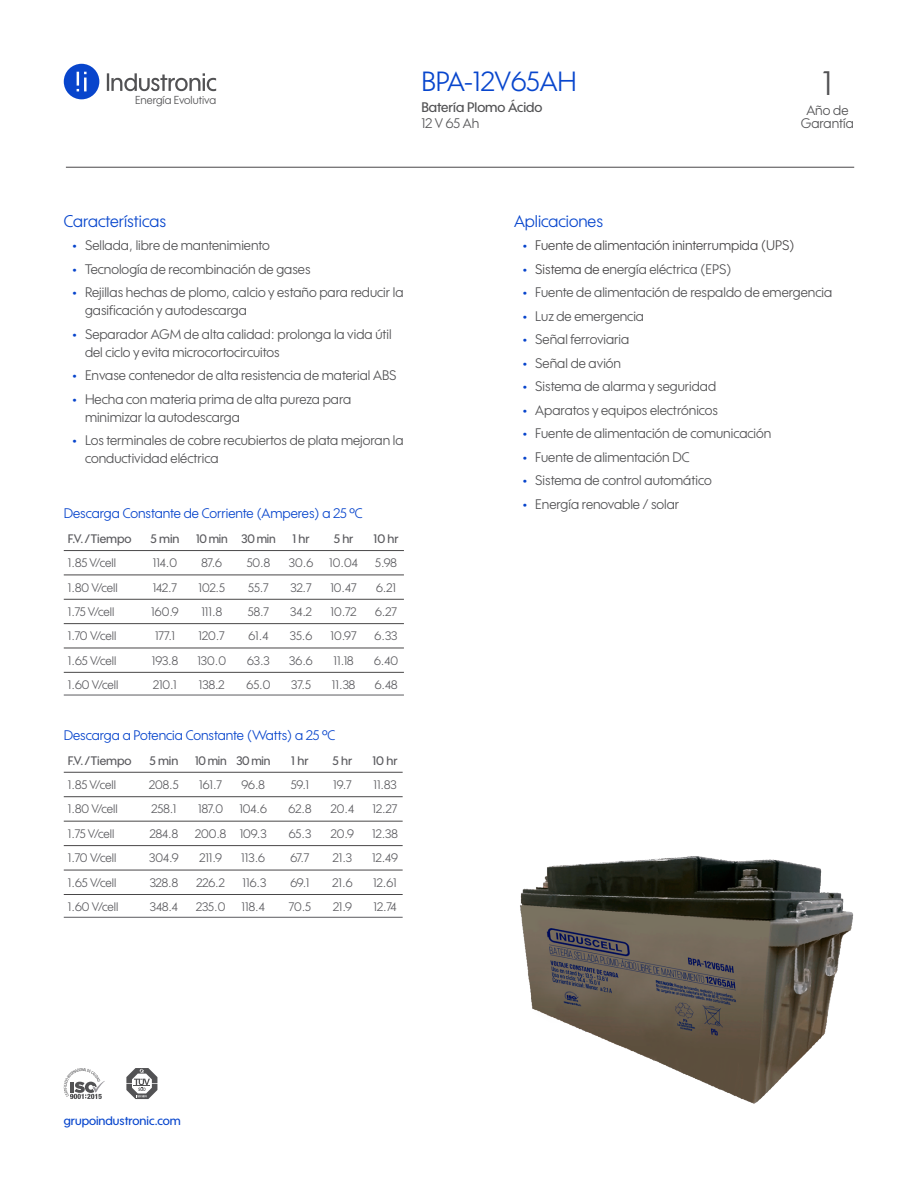
<style>
.page{position:relative;width:918px;height:1188px;background:#fff}
.page>*{position:absolute;margin:0;border:0;box-sizing:border-box;transform-origin:0 0}
.t1{font:33px "Wes FY";color:#525254}
.t2{font:27px "Wes FY";color:#0846cd}
.t3{font:16.5px "Wes FY";color:#0846cd}
.t4{font:13.5px/18px "Wes FY";color:#525254}
.t5{font:13.5px "Wes FY";color:#0845cc}
.t6{font:13.5px "Wes FY";color:#494748}
.t7{font:500 13.5px "Wes FY";color:#525254}
.t8{font:12px/24.5px "Wes FY";color:#5b5b5f}
.t9{font:500 12px "Wes FY";color:#5b5b5f}
.t10{font:500 12px "Wes FY";color:#0846cd}
.t11{font:500 12px "Wes FY";letter-spacing:-.02em;color:#5b5b5f;scale:.95 1}
.t12{font:11.25px "Wes FY";color:#525254}
.s1{font-weight:700;color:#0845cc}
.s2{color:#494748}
</style>
<div class="page">
<hr style="left:66px;top:167px;width:788px;height:1px;background:#494748">
<svg style="left:64px;top:64px;width:35px;height:35px"></svg>
<svg style="left:107px;top:73px;width:109px;height:18px"></svg>
<svg style="left:64px;top:1068px;width:41px;height:31px"></svg>
<svg style="left:126px;top:1068px;width:31px;height:31px"></svg>
<hr style="left:64px;top:695px;width:340px;height:1px;background:#5b5b5f">
<hr style="left:64px;top:917px;width:339px;height:1px;background:#5b5b5f">
<hr style="left:64px;top:575px;width:340px;height:1px;background:#494748">
<hr style="left:64px;top:796px;width:339px;height:1px;background:#494748">
<hr style="left:64px;top:550px;width:340px;height:1px;background:#494748">
<hr style="left:64px;top:772px;width:339px;height:1px;background:#494748">
<hr style="left:64px;top:599px;width:340px;height:1px;background:#494748">
<hr style="left:64px;top:821px;width:339px;height:1px;background:#494748">
<hr style="left:64px;top:623px;width:340px;height:1px;background:#494748">
<hr style="left:64px;top:845px;width:339px;height:1px;background:#494748">
<hr style="left:64px;top:648px;width:340px;height:1px;background:#494748">
<hr style="left:64px;top:870px;width:339px;height:1px;background:#494748">
<hr style="left:64px;top:672px;width:340px;height:1px;background:#494748">
<hr style="left:64px;top:894px;width:339px;height:1px;background:#494748">
<img style="left:520px;top:856px;width:334px;height:248px">
<p class="t12" style="left:135px;top:93px;width:83px">Energía Evolutiva</p>
<h2 class="t2" style="left:421px;top:65px;width:157px">BPA-12V65AH</h2>
<p class="t7" style="left:421px;top:99px;width:123px">Batería Plomo Ácido</p>
<p class="t4" style="left:421px;top:114px;width:59px">12 V 65 Ah</p>
<h1 class="t1" style="left:822px;top:63px;width:11px">1</h1>
<p class="t4" style="left:801px;top:103px;width:55px;line-height:13.5px;text-align:center">Año de<br>Garantía</p>
<p class="t3" style="left:64px;top:210px;width:104px">Características</p>
<p class="t4" style="left:72px;top:236px;width:199px"><span class="s1">•</span> Sellada, libre de mantenimiento</p>
<p class="t4" style="left:72px;top:260px;width:240px"><span class="s1">•</span> Tecnología de recombinación de gases</p>
<p class="t4" style="left:85px;top:283px;width:320px;text-indent:-13px"><span class="s1">•</span> Rejillas hechas de plomo, calcio y estaño para reducir la gasificación y autodescarga</p>
<p class="t4" style="left:85px;top:325px;width:308px;text-indent:-13px"><span class="s1">•</span> Separador AGM de alta calidad: prolonga la vida útil del ciclo y evita microcortocircuitos</p>
<p class="t4" style="left:72px;top:366px;width:326px"><span class="s1">•</span> Envase contenedor de alta resistencia de material ABS</p>
<p class="t4" style="left:85px;top:390px;width:268px;text-indent:-13px"><span class="s1">•</span> Hecha con materia prima de alta pureza para minimizar la autodescarga</p>
<p class="t4" style="left:85px;top:431px;width:320px;text-indent:-13px"><span class="s1">•</span> Los terminales de cobre recubiertos de plata mejoran la conductividad eléctrica</p>
<p class="t5" style="left:64px;top:505px;width:300px">Descarga Constante de Corriente (Amperes) a 25 ºC</p>
<p class="t9" style="left:68px;top:531px;width:65px">F.V. /Tiempo</p>
<p class="t8" style="left:68px;top:550px;width:52px">1.85 V/cell<br>1.80 V/cell<br>1.75 V/cell<br>1.70 V/cell<br>1.65 V/cell<br>1.60 V/cell</p>
<p class="t9" style="left:151px;top:531px;width:30px">5 min</p>
<p class="t11" style="left:196px;top:531px;width:85px">10 min 30 min</p>
<p class="t9" style="left:292px;top:531px;width:19px">1 hr</p>
<p class="t9" style="left:334px;top:531px;width:21px">5 hr</p>
<p class="t9" style="left:373px;top:531px;width:27px">10 hr</p>
<p class="t8" style="left:153px;top:550px;width:26px">114.0</p>
<p class="t8" style="left:201px;top:550px;width:22px">87.6</p>
<p class="t8" style="left:247px;top:550px;width:25px">50.8</p>
<p class="t8" style="left:289px;top:550px;width:26px">30.6</p>
<p class="t8" style="left:329px;top:550px;width:30px">10.04</p>
<p class="t8" style="left:375px;top:550px;width:23px">5.98</p>
<p class="t8" style="left:153px;top:575px;width:26px">142.7</p>
<p class="t8" style="left:198px;top:575px;width:28px">102.5</p>
<p class="t8" style="left:248px;top:575px;width:22px">55.7</p>
<p class="t8" style="left:290px;top:575px;width:23px">32.7</p>
<p class="t8" style="left:330px;top:575px;width:28px">10.47</p>
<p class="t8" style="left:376px;top:575px;width:22px">6.21</p>
<p class="t8" style="left:151px;top:599px;width:29px">160.9</p>
<p class="t8" style="left:201px;top:599px;width:22px">111.8</p>
<p class="t8" style="left:248px;top:599px;width:23px">58.7</p>
<p class="t8" style="left:290px;top:599px;width:23px">34.2</p>
<p class="t8" style="left:331px;top:599px;width:28px">10.72</p>
<p class="t8" style="left:375px;top:599px;width:24px">6.27</p>
<p class="t8" style="left:155px;top:624px;width:21px">177.1</p>
<p class="t8" style="left:199px;top:624px;width:28px">120.7</p>
<p class="t8" style="left:249px;top:624px;width:21px">61.4</p>
<p class="t8" style="left:290px;top:624px;width:24px">35.6</p>
<p class="t8" style="left:330px;top:624px;width:28px">10.97</p>
<p class="t8" style="left:375px;top:624px;width:24px">6.33</p>
<p class="t8" style="left:152px;top:648px;width:28px">193.8</p>
<p class="t8" style="left:197px;top:648px;width:30px">130.0</p>
<p class="t8" style="left:247px;top:648px;width:24px">63.3</p>
<p class="t8" style="left:289px;top:648px;width:25px">36.6</p>
<p class="t8" style="left:333px;top:648px;width:22px">11.18</p>
<p class="t8" style="left:374px;top:648px;width:26px">6.40</p>
<p class="t8" style="left:153px;top:672px;width:25px">210.1</p>
<p class="t8" style="left:199px;top:672px;width:27px">138.2</p>
<p class="t8" style="left:247px;top:672px;width:25px">65.0</p>
<p class="t8" style="left:291px;top:672px;width:21px">37.5</p>
<p class="t8" style="left:332px;top:672px;width:25px">11.38</p>
<p class="t8" style="left:375px;top:672px;width:24px">6.48</p>
<p class="t5" style="left:64px;top:727px;width:273px">Descarga a Potencia Constante (Watts) a 25 ºC</p>
<p class="t9" style="left:68px;top:753px;width:65px">F.V. /Tiempo</p>
<p class="t8" style="left:68px;top:772px;width:52px">1.85 V/cell<br>1.80 V/cell<br>1.75 V/cell<br>1.70 V/cell<br>1.65 V/cell<br>1.60 V/cell</p>
<p class="t9" style="left:149px;top:753px;width:30px">5 min</p>
<p class="t11" style="left:195px;top:753px;width:81px">10 min 30 min</p>
<p class="t9" style="left:291px;top:753px;width:19px">1 hr</p>
<p class="t9" style="left:333px;top:753px;width:21px">5 hr</p>
<p class="t9" style="left:372px;top:753px;width:27px">10 hr</p>
<p class="t8" style="left:149px;top:772px;width:31px">208.5</p>
<p class="t8" style="left:199px;top:772px;width:24px">161.7</p>
<p class="t8" style="left:241px;top:772px;width:25px">96.8</p>
<p class="t8" style="left:291px;top:772px;width:20px">59.1</p>
<p class="t8" style="left:333px;top:772px;width:20px">19.7</p>
<p class="t8" style="left:373px;top:772px;width:25px">11.83</p>
<p class="t8" style="left:152px;top:797px;width:26px">258.1</p>
<p class="t8" style="left:198px;top:797px;width:27px">187.0</p>
<p class="t8" style="left:239px;top:797px;width:29px">104.6</p>
<p class="t8" style="left:289px;top:797px;width:24px">62.8</p>
<p class="t8" style="left:331px;top:797px;width:25px">20.4</p>
<p class="t8" style="left:373px;top:797px;width:26px">12.27</p>
<p class="t8" style="left:150px;top:821px;width:30px">284.8</p>
<p class="t8" style="left:195px;top:821px;width:73px">200.8 109.3</p>
<p class="t8" style="left:289px;top:821px;width:24px">65.3</p>
<p class="t8" style="left:331px;top:821px;width:25px">20.9</p>
<p class="t8" style="left:372px;top:821px;width:27px">12.38</p>
<p class="t8" style="left:149px;top:845px;width:31px">304.9</p>
<p class="t8" style="left:199px;top:845px;width:24px">211.9</p>
<p class="t8" style="left:241px;top:845px;width:25px">113.6</p>
<p class="t8" style="left:291px;top:845px;width:20px">67.7</p>
<p class="t8" style="left:333px;top:845px;width:21px">21.3</p>
<p class="t8" style="left:372px;top:845px;width:27px">12.49</p>
<p class="t8" style="left:150px;top:870px;width:30px">328.8</p>
<p class="t8" style="left:197px;top:870px;width:30px">226.2</p>
<p class="t8" style="left:242px;top:870px;width:25px">116.3</p>
<p class="t8" style="left:290px;top:870px;width:21px">69.1</p>
<p class="t8" style="left:332px;top:870px;width:22px">21.6</p>
<p class="t8" style="left:373px;top:870px;width:25px">12.61</p>
<p class="t8" style="left:150px;top:894px;width:30px">348.4</p>
<p class="t8" style="left:196px;top:894px;width:31px">235.0</p>
<p class="t8" style="left:242px;top:894px;width:25px">118.4</p>
<p class="t8" style="left:289px;top:894px;width:24px">70.5</p>
<p class="t8" style="left:333px;top:894px;width:20px">21.9</p>
<p class="t8" style="left:373px;top:894px;width:25px">12.74</p>
<p class="t3" style="left:514px;top:210px;width:91px">Aplicaciones</p>
<p class="t6" style="left:523px;top:237px;width:274px"><span class="s1">•</span> Fuente de alimentación ininterrumpida (UPS)</p>
<p class="t4" style="left:523px;top:260px;width:211px"><span class="s1">•</span> <span class="s2">Sistema de e</span>nergía eléctrica (EPS)</p>
<p class="t4" style="left:523px;top:283px;width:311px"><span class="s1">•</span> Fuente de alimentación de respaldo de emergencia</p>
<p class="t4" style="left:523px;top:307px;width:123px"><span class="s1">•</span> Luz de emergencia</p>
<p class="t4" style="left:523px;top:330px;width:108px"><span class="s1">•</span> Señal ferroviaria</p>
<p class="t4" style="left:523px;top:354px;width:100px"><span class="s1">•</span> Señal de avión</p>
<p class="t4" style="left:523px;top:377px;width:195px"><span class="s1">•</span> Sistema de alarma y seguridad</p>
<p class="t4" style="left:523px;top:401px;width:197px"><span class="s1">•</span> Aparatos y equipos electrónicos</p>
<p class="t4" style="left:523px;top:424px;width:250px"><span class="s1">•</span> Fuente de alimentación de comunicación</p>
<p class="t4" style="left:523px;top:448px;width:168px"><span class="s1">•</span> Fuente de alimentación DC</p>
<p class="t4" style="left:523px;top:471px;width:191px"><span class="s1">•</span> Sistema de control automático</p>
<p class="t4" style="left:523px;top:495px;width:158px"><span class="s1">•</span> Energía renovable / solar</p>
<p class="t10" style="left:64px;top:1113px;width:118px">grupoindustronic.com</p>
</div>
